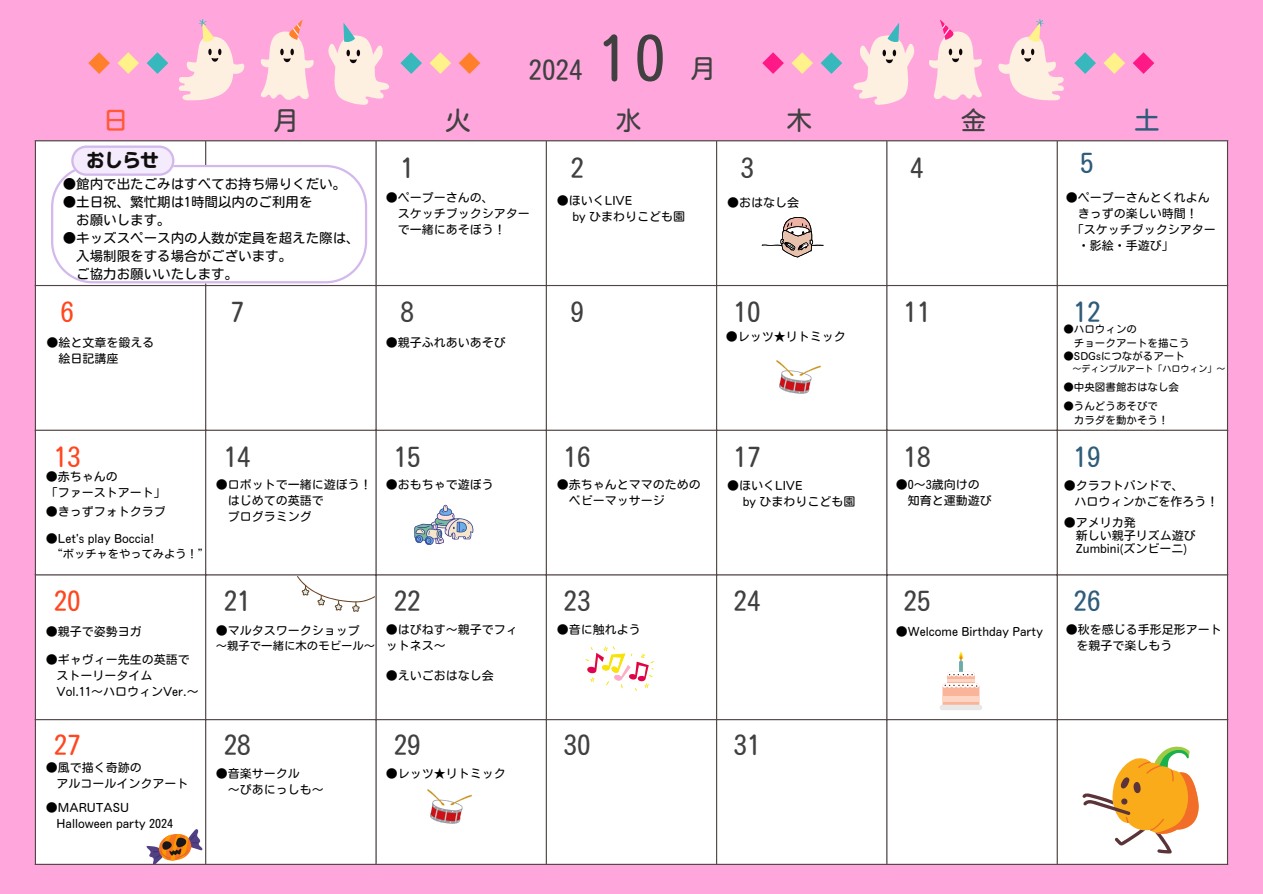
<style>
.page{position:relative;width:1263px;height:894px;background:#fff}
.page>*{position:absolute;margin:0;border:0;box-sizing:border-box;transform-origin:0 0}
.t1{font:61.5px "Motoya Maru Std W3";color:#404040}
.t2{font:27px "Motoya Maru Std W3";color:#404040}
.t3{font:27px "Motoya Maru Std W3";color:#2e5c79}
.t4{font:27px "Motoya Maru Std W3";color:#ff471f}
.t5{font:25.65px "Motoya Maru Std W3";color:#404040}
.t6{font:25.65px "Motoya Maru Std W3";color:#ff5935}
.t7{font:25.65px "Motoya Maru Std W3";color:#2e5c79}
.t8{font:18px "Motoya Maru Std W6";color:#110f0d}
.t9{font:13.5px/18px "Motoya Maru Std W3";color:#000}
.t10{font:12px/16px "Motoya Maru Std W3";color:#000}
.t11{font:11.4px "Motoya Maru Std W3";color:#000}
.t12{font:11.25px "Motoya Maru Std W3";color:#000}
.t13{font:10.5px/14px "Motoya Maru Std W3";color:#000}
.t14{font:9px "Motoya Maru Std W3";color:#000}
</style>
<div class="page">
<div style="left:0;top:0;width:1263px;height:893px;background:#ffa7dd"></div>
<div style="left:36px;top:141px;width:1191px;height:722px;background:#fff"></div>
<hr style="left:35px;top:141px;width:1px;height:722px;background:#524545">
<hr style="left:205px;top:141px;width:1px;height:722px;background:#524545">
<hr style="left:375px;top:141px;width:2px;height:722px;background:#524545">
<hr style="left:546px;top:141px;width:1px;height:722px;background:#524545">
<hr style="left:716px;top:141px;width:1px;height:722px;background:#524545">
<hr style="left:886px;top:141px;width:1px;height:722px;background:#524545">
<hr style="left:1057px;top:141px;width:1px;height:722px;background:#524545">
<hr style="left:1227px;top:141px;width:1px;height:722px;background:#524545">
<hr style="left:35px;top:140px;width:1193px;height:1px;background:#524545">
<hr style="left:35px;top:285px;width:1193px;height:1px;background:#524545">
<hr style="left:35px;top:429px;width:1193px;height:1px;background:#524545">
<hr style="left:35px;top:574px;width:1193px;height:1px;background:#524545">
<hr style="left:35px;top:718px;width:1193px;height:2px;background:#524545">
<hr style="left:35px;top:863px;width:1193px;height:1px;background:#524545">
<img style="left:427px;top:789px;width:44px;height:34px">
<svg style="left:586px;top:646px;width:68px;height:44px;background:#fbe6da"></svg>
<svg style="left:762px;top:217px;width:62px;height:40px;background:#d7ccc8"></svg>
<img style="left:776px;top:360px;width:44px;height:34px">
<svg style="left:959px;top:651px;width:4px;height:10px"></svg>
<hr style="left:959px;top:660px;width:4px;height:14px;background:#6aaca8;border-radius:2px">
<svg style="left:947px;top:671px;width:28px;height:20px"></svg>
<svg style="left:947px;top:671px;width:28px;height:5px"></svg>
<svg style="left:942px;top:682px;width:37px;height:22px"></svg>
<hr style="left:947px;top:679px;width:28px;height:2px;background:#fcd5c4">
<div style="left:942px;top:696px;width:37px;height:5px;background:#fcd5c4"></div>
<div style="left:940px;top:704px;width:42px;height:6px;background:#e8e8e8;border-radius:3px"></div>
<svg style="left:414px;top:504px;width:61px;height:41px;background:#c8cfda"></svg>
<svg style="left:88px;top:19px;width:392px;height:86px"></svg>
<svg style="left:762px;top:19px;width:392px;height:86px"></svg>
<svg style="left:51px;top:145px;width:316px;height:138px;background:#fcfafd"></svg>
<svg style="left:1082px;top:745px;width:118px;height:108px;background:#f0cf9a"></svg>
<svg style="left:146px;top:828px;width:57px;height:36px;background:#ceae9d"></svg>
<svg style="left:297px;top:575px;width:78px;height:36px;background:#f1efed"></svg>
<h4 class="t2" style="left:529px;top:56px;width:55px">2024</h4>
<h4 class="t1" style="left:597px;top:27px;width:70px">10</h4>
<p class="t5" style="left:691px;top:55px;width:22px">月</p>
<p class="t6" style="left:103px;top:107px;width:19px">日</p>
<h1 class="t5" style="left:274px;top:107px;width:22px">月</h1>
<p class="t5" style="left:445px;top:107px;width:25px">火</p>
<p class="t5" style="left:616px;top:107px;width:25px">水</p>
<p class="t5" style="left:786px;top:107px;width:25px">木</p>
<p class="t5" style="left:961px;top:107px;width:25px">金</p>
<p class="t7" style="left:1134px;top:107px;width:25px">土</p>
<p class="t2" style="left:400px;top:154px;width:15px">1</p>
<h4 class="t8" style="left:86px;top:151px;width:74px">おしらせ</h4>
<p class="t3" style="left:1080px;top:149px;width:15px">5</p>
<p class="t2" style="left:570px;top:154px;width:15px">2</p>
<h2 class="t2" style="left:740px;top:154px;width:15px">3</h2>
<h3 class="t2" style="left:910px;top:154px;width:15px">4</h3>
<p class="t9" style="left:63px;top:175px;width:285px">●館内で出たごみはすべてお持ち帰りくだい。</p>
<p class="t9" style="left:76px;top:193px;width:238px;text-indent:-14px">●土日祝、繁忙期は1時間以内のご利用をお願いします。</p>
<p class="t9" style="left:76px;top:229px;width:285px;text-indent:-14px">●キッズスペース内の人数が定員を超えた際は、入場制限をする場合がございます。<br>ご協力お願いいたします。</p>
<h4 class="t10" style="left:398px;top:190px;width:134px;text-indent:-12px">●ペープーさんの、<br>スケッチブックシアターで一緒にあそぼう！</h4>
<p class="t10" style="left:572px;top:192px;width:114px;text-indent:-16px">●ほいくLIVE<br>by ひまわりこども園</p>
<p class="t10" style="left:727px;top:194px;width:74px">●おはなし会</p>
<h4 class="t10" style="left:1066px;top:189px;width:146px">●ペープーさんとくれよん</h4>
<h4 class="t10" style="left:1078px;top:205px;width:122px">きっずの楽しい時間！</h4>
<h4 class="t10" style="left:1072px;top:221px;width:146px">「スケッチブックシアター</h4>
<h4 class="t10" style="left:1078px;top:237px;width:98px">・影絵・手遊び」</h4>
<h4 class="t3" style="left:1073px;top:298px;width:28px">12</h4>
<p class="t4" style="left:60px;top:298px;width:15px">6</p>
<p class="t2" style="left:400px;top:298px;width:15px">8</p>
<p class="t2" style="left:570px;top:298px;width:15px">9</p>
<h4 class="t2" style="left:734px;top:298px;width:28px">10</h4>
<h4 class="t2" style="left:904px;top:298px;width:28px">11</h4>
<h4 class="t2" style="left:230px;top:298px;width:15px">7</h4>
<h5 class="t13" style="left:1063px;top:322px;width:75px">●ハロウィンの</h5>
<p class="t10" style="left:726px;top:328px;width:122px">●レッツ★リトミック</p>
<h5 class="t10" style="left:46px;top:334px;width:110px">●絵と文章を鍛える</h5>
<h5 class="t13" style="left:1074px;top:336px;width:117px">チョークアートを描こう</h5>
<h5 class="t10" style="left:59px;top:350px;width:62px">絵日記講座</h5>
<p class="t10" style="left:386px;top:334px;width:122px">●親子ふれあいあそび</p>
<h4 class="t13" style="left:1063px;top:348px;width:123px">●SDGsにつながるアート</h4>
<p class="t14" style="left:1072px;top:364px;width:153px">～ディンプルアート「ハロウィン」～</p>
<p class="t13" style="left:1063px;top:380px;width:117px">●中央図書館おはなし会</p>
<h4 class="t13" style="left:1074px;top:398px;width:96px;text-indent:-11px">●うんどうあそびでカラダを動かそう！</h4>
<p class="t4" style="left:54px;top:442px;width:28px">13</p>
<p class="t10" style="left:46px;top:468px;width:122px">●赤ちゃんの<br>「ファーストアート」</p>
<h4 class="t10" style="left:46px;top:503px;width:122px">●きっずフォトクラブ</h4>
<p class="t10" style="left:46px;top:530px;width:110px">●Let's play Boccia!</p>
<p class="t12" style="left:52px;top:548px;width:159px">“ボッチャをやってみよう！”</p>
<p class="t4" style="left:54px;top:587px;width:28px">20</p>
<p class="t10" style="left:46px;top:623px;width:98px">●親子で姿勢ヨガ</p>
<h4 class="t10" style="left:57px;top:651px;width:135px;text-indent:-11px">●ギャヴィー先生の英語でストーリータイム</h4>
<p class="t10" style="left:57px;top:683px;width:142px">Vol.11～ハロウィンVer.～</p>
<h4 class="t2" style="left:224px;top:442px;width:28px">14</h4>
<h4 class="t2" style="left:394px;top:442px;width:28px">15</h4>
<h4 class="t2" style="left:564px;top:442px;width:28px">16</h4>
<p class="t2" style="left:734px;top:442px;width:28px">17</p>
<h4 class="t2" style="left:904px;top:442px;width:28px">18</h4>
<h4 class="t3" style="left:1073px;top:442px;width:28px">19</h4>
<p class="t10" style="left:228px;top:476px;width:146px;text-indent:-12px">●ロボットで一緒に遊ぼう！はじめての英語で<br>プログラミング</p>
<p class="t10" style="left:386px;top:476px;width:110px">●おもちゃで遊ぼう</p>
<h4 class="t10" style="left:569px;top:476px;width:134px;text-indent:-12px">●赤ちゃんとママのためのベビーマッサージ</h4>
<p class="t10" style="left:743px;top:477px;width:114px;text-indent:-16px">●ほいくLIVE<br>by ひまわりこども園</p>
<p class="t10" style="left:908px;top:476px;width:86px;text-indent:-12px">●0～3歳向けの知育と運動遊び</p>
<h4 class="t10" style="left:1074px;top:477px;width:146px;text-indent:-11px">●クラフトバンドで、<br>ハロウィンかごを作ろう！</h4>
<p class="t10" style="left:1076px;top:515px;width:122px;line-height:13px;text-indent:-12px">●アメリカ発<br>新しい親子リズム遊び<br>Zumbini(ズンビーニ)</p>
<p class="t2" style="left:224px;top:587px;width:28px">21</p>
<p class="t10" style="left:216px;top:622px;width:145px">●マルタスワークショップ</p>
<p class="t11" style="left:216px;top:640px;width:160px">～親子で一緒に木のモビール～</p>
<p class="t2" style="left:394px;top:587px;width:28px">22</p>
<p class="t10" style="left:386px;top:620px;width:134px">●はぴねす～親子でフィットネス～</p>
<p class="t10" style="left:386px;top:667px;width:110px">●えいごおはなし会</p>
<h4 class="t2" style="left:564px;top:587px;width:28px">23</h4>
<p class="t10" style="left:557px;top:620px;width:86px">●音に触れよう</p>
<p class="t2" style="left:734px;top:587px;width:28px">24</p>
<h4 class="t2" style="left:904px;top:587px;width:28px">25</h4>
<p class="t3" style="left:1073px;top:587px;width:28px">26</p>
<p class="t10" style="left:896px;top:623px;width:149px">●Welcome Birthday Party</p>
<p class="t10" style="left:1076px;top:620px;width:147px;text-indent:-11px">●秋を感じる手形足形アートを親子で楽しもう</p>
<h4 class="t4" style="left:54px;top:731px;width:28px">27</h4>
<h4 class="t10" style="left:57px;top:759px;width:134px;text-indent:-11px">●風で描く奇跡の<br>アルコールインクアート</h4>
<p class="t10" style="left:57px;top:799px;width:118px;text-indent:-11px">●MARUTASU<br>Halloween party 2024</p>
<p class="t2" style="left:224px;top:731px;width:28px">28</p>
<p class="t2" style="left:394px;top:731px;width:28px">29</p>
<h5 class="t10" style="left:228px;top:765px;width:96px;text-indent:-12px">●音楽サークル<br>～ぴあにっしも～</h5>
<p class="t10" style="left:386px;top:765px;width:122px">●レッツ★リトミック</p>
<h4 class="t2" style="left:564px;top:731px;width:28px">30</h4>
<p class="t2" style="left:734px;top:731px;width:28px">31</p>
</div>
